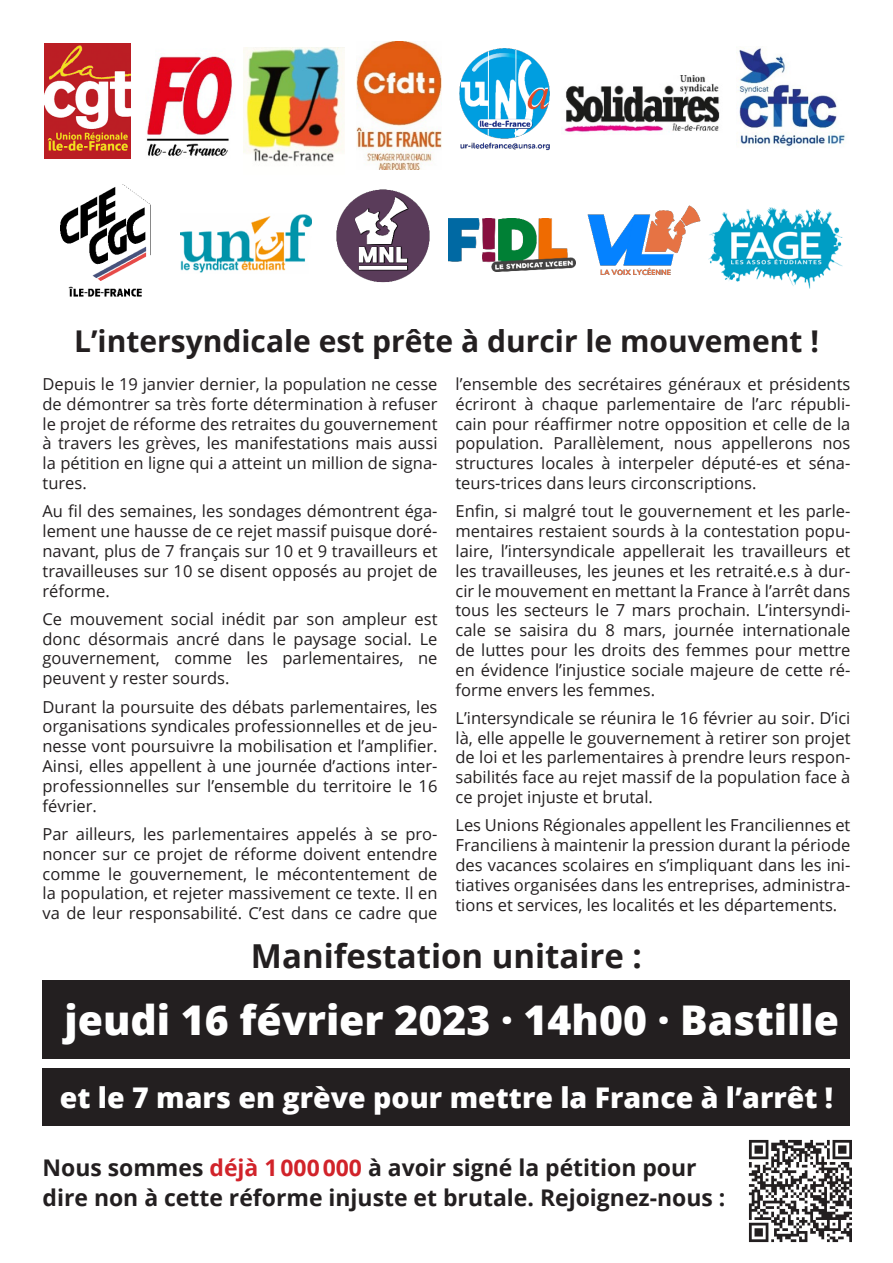
<style>
.page{position:relative;width:893px;height:1263px;background:#fff}
.page>*{position:absolute;margin:0;border:0;box-sizing:border-box;transform-origin:0 0}
.t1{font:800 40.95px "Open Sans";color:#fff}
.t2{font:700 33px "Open Sans";color:#231f20}
.t3{font:700 30px "Open Sans";color:#231f20}
.t4{font:800 28.5px "Open Sans";color:#fff}
.t5{font:700 22.95px/30px "Open Sans";color:#231f20}
.t6{font:16.5px/19.8px "Open Sans";color:#231f20;text-align:justify}
.s1{color:#d1232a}
</style>
<div class="page">
<div style="left:43px;top:980px;width:807px;height:79px;background:#231f20"></div>
<div style="left:43px;top:1068px;width:807px;height:58px;background:#231f20"></div>
<img style="left:749px;top:1140px;width:102px;height:102px">
<img style="left:146px;top:56px;width:86px;height:100px">
<img style="left:243px;top:47px;width:102px;height:115px">
<img style="left:564px;top:76px;width:156px;height:56px">
<img style="left:357px;top:41px;width:85px;height:128px">
<img style="left:459px;top:48px;width:91px;height:103px">
<img style="left:737px;top:47px;width:108px;height:100px">
<img style="left:587px;top:205px;width:114px;height:71px">
<img style="left:708px;top:207px;width:134px;height:82px">
<img style="left:180px;top:214px;width:131px;height:59px">
<img style="left:60px;top:185px;width:90px;height:112px">
<img style="left:44px;top:44px;width:86px;height:115px">
<img style="left:448px;top:218px;width:127px;height:53px">
<img style="left:337px;top:190px;width:93px;height:92px">
<p class="t3" style="left:74px;top:320px;width:746px">L’intersyndicale est prête à durcir le mouvement !</p>
<p class="t6" style="left:43px;top:374px;width:396px">Depuis le 19 janvier dernier, la population ne cesse de démontrer sa très forte détermination à refuser le projet de réforme des retraites du gouvernement à travers les grèves, les manifestations mais aussi la pétition en ligne qui a atteint un million de signa&shy;tures.</p>
<p class="t6" style="left:43px;top:501px;width:396px">Au fil des semaines, les sondages démontrent éga&shy;lement une hausse de ce rejet massif puisque doré&shy;navant, plus de 7 français sur 10 et 9 travailleurs et travailleuses sur 10 se disent opposés au projet de réforme.</p>
<p class="t6" style="left:43px;top:608px;width:396px">Ce mouvement social inédit par son ampleur est donc désormais ancré dans le paysage social. Le gouvernement, comme les parlementaires, ne peuvent y rester sourds.</p>
<p class="t6" style="left:43px;top:696px;width:396px">Durant la poursuite des débats parlementaires, les organisations syndicales professionnelles et de jeu&shy;nesse vont poursuivre la mobilisation et l’amplifier.<br>Ainsi, elles appellent à une journée d’actions inter&shy;professionnelles sur l’ensemble du territoire le 16 février.</p>
<p class="t6" style="left:43px;top:823px;width:396px">Par ailleurs, les parlementaires appelés à se pro&shy;noncer sur ce projet de réforme doivent entendre comme le gouvernement, le mécontentement de la population, et rejeter massivement ce texte. Il en va de leur responsabilité. C’est dans ce cadre que</p>
<p class="t6" style="left:455px;top:374px;width:396px">l’ensemble des secrétaires généraux et présidents écriront à chaque parlementaire de l’arc républi&shy;cain pour réaffirmer notre opposition et celle de la population. Parallèlement, nous appellerons nos structures locales à interpeler député-es et séna&shy;teurs-trices dans leurs circonscriptions.</p>
<p class="t6" style="left:455px;top:501px;width:396px">Enfin, si malgré tout le gouvernement et les parle&shy;mentaires restaient sourds à la contestation popu&shy;laire, l’intersyndicale appellerait les travailleurs et les travailleuses, les jeunes et les retraité.e.s à dur&shy;cir le mouvement en mettant la France à l’arrêt dans tous les secteurs le 7 mars prochain. L’intersyndi&shy;cale se saisira du 8 mars, journée internationale de luttes pour les droits des femmes pour mettre en évidence l’injustice sociale majeure de cette ré&shy;forme envers les femmes.</p>
<p class="t6" style="left:455px;top:707px;width:396px">L’intersyndicale se réunira le 16 février au soir. D’ici là, elle appelle le gouvernement à retirer son projet de loi et les parlementaires à prendre leurs respon&shy;sabilités face au rejet massif de la population face à ce projet injuste et brutal.</p>
<p class="t6" style="left:455px;top:815px;width:396px">Les Unions Régionales appellent les Franciliennes et Franciliens à maintenir la pression durant la période des vacances scolaires en s’impliquant dans les ini&shy;tiatives organisées dans les entreprises, administra&shy;tions et services, les localités et les départements.</p>
<p class="t2" style="left:251px;top:933px;width:393px">Manifestation unitaire :</p>
<p class="t1" style="left:65px;top:989px;width:776px">jeudi 16 février 2023 · 14h00 · Bastille</p>
<p class="t4" style="left:60px;top:1076px;width:775px">et le 7 mars en grève pour mettre la France à l’arrêt !</p>
<p class="t5" style="left:43px;top:1152px;width:684px">Nous sommes <span class="s1">déjà 1000000</span> à avoir signé la pétition pour dire non à cette réforme injuste et brutale. Rejoignez-nous :</p>
</div>
